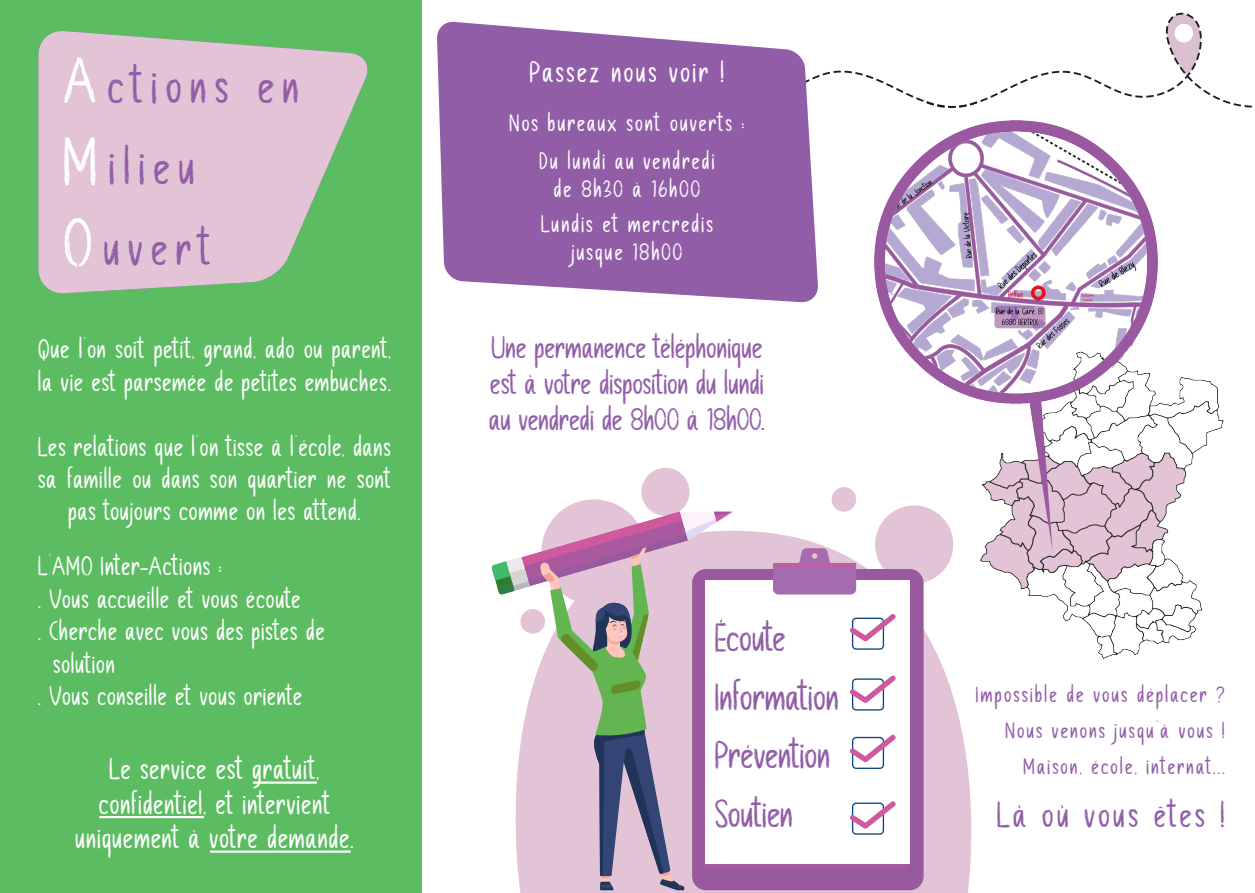
<style>
.page{position:relative;width:1255px;height:893px;background:#fff}
.page>*{position:absolute;margin:0;border:0;box-sizing:border-box;transform-origin:0 0}
.t1{font:49.5px "Chalk Board";letter-spacing:.165em;color:#915da7}
.t2{font:39px "Chalk Board";letter-spacing:-.005em;color:#915da7}
.Style_de_paragraphe{font:36px "Chalk Board";letter-spacing:.085em;color:#915da7}
.Style_de_paragraphe-2{font:31.5px "Chalk Board";letter-spacing:.005em;color:#915da7}
.Style_de_paragraphe-3{font:30px "Chalk Board";letter-spacing:.035em;color:#fff}
.Style_de_paragraphe-4{font:30px "Chalk Board";letter-spacing:.08em;color:#fff}
.t3{font:27px/32.4px "Chalk Board";letter-spacing:.03em;color:#fff}
.Style_de_paragraphe-5{font:24px "Chalk Board";letter-spacing:.085em;color:#fff}
.Style_de_paragraphe-6{font:22.5px "Chalk Board";letter-spacing:.095em;color:#915da7}
.s1{font-size:67.5px;color:#fff}
</style>
<div class="page">
<div style="left:0;top:0;width:421px;height:893px;background:#5bbc61"></div>
<svg style="left:520px;top:531px;width:452px;height:362px;fill:#e3c4d6"></svg>
<div style="left:541px;top:499px;width:105px;height:105px;background:#e3c4d6;border-radius:50%"></div>
<div style="left:831px;top:487px;width:25px;height:25px;background:#e3c4d6;border-radius:50%"></div>
<div style="left:641px;top:468px;width:48px;height:48px;background:#e3c4d6;border-radius:50%"></div>
<div style="left:692px;top:569px;width:231px;height:321px;background:#99599e;border-radius:14px"></div>
<div style="left:705px;top:581px;width:204px;height:283px;background:#fff"></div>
<svg style="left:773px;top:548px;width:83px;height:46px;background:#b581b9"></svg>
<svg style="left:850px;top:617px;width:24px;height:33px"></svg>
<svg style="left:850px;top:675px;width:45px;height:35px"></svg>
<svg style="left:850px;top:734px;width:45px;height:35px"></svg>
<svg style="left:850px;top:801px;width:45px;height:34px"></svg>
<svg style="left:491px;top:512px;width:241px;height:378px"></svg>
<svg style="left:818px;top:12px;width:433px;height:96px"></svg>
<svg style="left:38px;top:31px;width:330px;height:263px;fill:#e3c4d6"></svg>
<svg style="left:437px;top:21px;width:381px;height:282px;background:#9e70b1"></svg>
<hr style="left:253px;top:781px;width:64px;height:3px;background:#fff">
<hr style="left:99px;top:816px;width:105px;height:2px;background:#fff">
<hr style="left:210px;top:850px;width:141px;height:3px;background:#fff">
<img style="left:874px;top:121px;width:348px;height:538px">
<p class="t1" style="left:64px;top:57px;width:237px"><span class="s1">A</span>ctions en</p>
<p class="t1" style="left:64px;top:138px;width:133px"><span class="s1">M</span>ilieu</p>
<p class="t1" style="left:64px;top:219px;width:149px"><span class="s1">O</span>uvert</p>
<p class="t3" style="left:38px;top:333px;width:354px">Que l'on soit petit, grand, ado ou parent, la vie est parsemée de petites embuches.</p>
<p class="t3" style="left:38px;top:430px;width:354px;text-align:center">Les relations que l'on tisse à l'école, dans sa famille ou dans son quartier ne sont pas toujours comme on les attend.</p>
<p class="t3" style="left:38px;top:550px;width:185px">L'AMO Inter-Actions :</p>
<p class="t3" style="left:38px;top:582px;width:264px">. Vous accueille et vous écoute</p>
<p class="t3" style="left:38px;top:615px;width:288px">. Cherche avec vous des pistes de</p>
<p class="t3" style="left:53px;top:647px;width:63px">solution</p>
<p class="t3" style="left:38px;top:679px;width:266px">. Vous conseille et vous oriente</p>
<p class="Style_de_paragraphe-3" style="left:110px;top:751px;width:211px">Le service est gratuit,</p>
<p class="Style_de_paragraphe-3" style="left:99px;top:786px;width:233px">confidentiel, et intervient</p>
<p class="Style_de_paragraphe-3" style="left:76px;top:820px;width:280px">uniquement à votre demande.</p>
<p class="Style_de_paragraphe-4" style="left:530px;top:54px;width:196px">Passez nous voir !</p>
<p class="Style_de_paragraphe-5" style="left:510px;top:109px;width:236px">Nos bureaux sont ouverts :</p>
<p class="Style_de_paragraphe-5" style="left:540px;top:146px;width:177px">Du lundi au vendredi</p>
<p class="Style_de_paragraphe-5" style="left:554px;top:175px;width:148px">de 8h30 à 16h00</p>
<p class="Style_de_paragraphe-5" style="left:541px;top:209px;width:173px">Lundis et mercredis</p>
<p class="Style_de_paragraphe-5" style="left:572px;top:238px;width:112px">jusque 18h00</p>
<p class="Style_de_paragraphe-2" style="left:492px;top:329px;width:273px">Une permanence téléphonique</p>
<p class="Style_de_paragraphe-2" style="left:490px;top:365px;width:275px">est à votre disposition du lundi</p>
<p class="Style_de_paragraphe-2" style="left:489px;top:401px;width:277px">au vendredi de 8h00 à 18h00.</p>
<p class="t2" style="left:715px;top:615px;width:73px">Écoute</p>
<p class="t2" style="left:715px;top:673px;width:125px">Information</p>
<p class="t2" style="left:715px;top:732px;width:117px">Prévention</p>
<p class="t2" style="left:715px;top:790px;width:80px">Soutien</p>
<p class="Style_de_paragraphe-6" style="left:976px;top:681px;width:250px">Impossible de vous déplacer ?</p>
<p class="Style_de_paragraphe-6" style="left:1005px;top:717px;width:221px">Nous venons jusqu'à vous !</p>
<p class="Style_de_paragraphe-6" style="left:1023px;top:753px;width:203px">Maison, école, internat...</p>
<p class="Style_de_paragraphe" style="left:997px;top:793px;width:229px">Là où vous êtes !</p>
</div>
